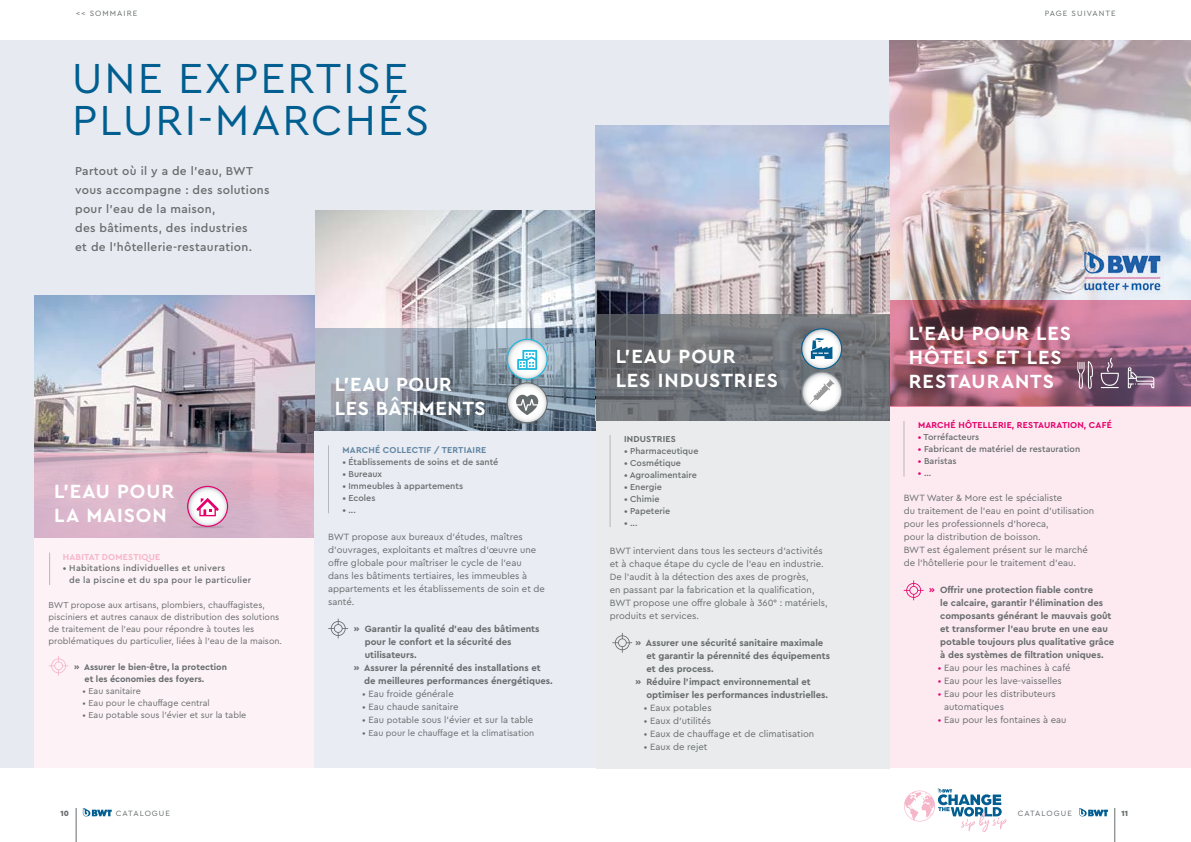
<style>
.page{position:relative;width:1191px;height:842px;background:#fff}
.page>*{position:absolute;margin:0;border:0;box-sizing:border-box;transform-origin:0 0}
.t1{font:44px/42px "Cera PRO";letter-spacing:.045em;color:#005e90}
.t2{font:700 20px/24px "Cera PRO";letter-spacing:.045em;color:#fff}
.t3{font:700 20px/24px "Cera PRO";letter-spacing:.025em;color:#fff}
.t4{font:500 12px/19px "Cera PRO";letter-spacing:.025em;color:#676c6e}
.t5{font:9.5px/13px "Cera PRO";color:#676c6e}
.t6{font:700 9.5px/13px "Cera PRO";color:#676c6e}
.t7{font:9px/12px "Cera PRO";color:#676c6e}
.t8{font:500 9px "Cera PRO";color:#676c6e}
.t9{font:500 9px/12px "Cera PRO";letter-spacing:.03em;color:#676c6e}
.t10{font:700 9px/12px "Cera PRO";color:#676c6e}
.t11{font:700 9px "Cera PRO";letter-spacing:.02em;color:#e6006c}
.t12{font:700 9px "Cera PRO";letter-spacing:.02em;color:#6287a4}
.t13{font:700 9px "Cera PRO";letter-spacing:.02em;color:#f6b6ca}
.t14{font:700 9px "Cera PRO";letter-spacing:.02em;color:#676c6e}
.t15{font:8px "Cera PRO";letter-spacing:.13em;color:#676c6e}
.t16{font:900 8px "Cera PRO";color:#676c6e}
.s1{font-size:9px}
.s2{font-size:9.5px}
.s3{color:#e6006c}
</style>
<div class="page">
<svg style="left:83px;top:808px;width:29px;height:8px"></svg>
<svg style="left:1079px;top:808px;width:29px;height:8px"></svg>
<hr style="left:76px;top:808px;width:1px;height:34px;background:#676c6e">
<hr style="left:1114px;top:808px;width:1px;height:34px;background:#676c6e">
<svg style="left:904px;top:788px;width:102px;height:44px"></svg>
<div style="left:0;top:41px;width:1191px;height:727px;background:#e7ebf1"></div>
<img style="left:315px;top:210px;width:280px;height:118px">
<img style="left:889px;top:41px;width:302px;height:366px">
<svg style="left:315px;top:328px;width:280px;height:103px;background:#8c9aa7"></svg>
<div style="left:889px;top:407px;width:302px;height:361px;background:#fceaf0"></div>
<svg style="left:903px;top:580px;width:20px;height:20px"></svg>
<svg style="left:889px;top:300px;width:302px;height:106px;background:#a3647b"></svg>
<img style="left:34px;top:295px;width:281px;height:158px">
<svg style="left:34px;top:453px;width:280px;height:85px;background:#ddb5c8"></svg>
<div style="left:34px;top:538px;width:281px;height:230px;background:#fdf2f6"></div>
<svg style="left:49px;top:656px;width:19px;height:20px"></svg>
<hr style="left:49px;top:553px;width:1px;height:32px;background:#b5b9bc">
<div style="left:314px;top:431px;width:281px;height:337px;background:#e9ecf2"></div>
<svg style="left:328px;top:619px;width:20px;height:19px"></svg>
<hr style="left:191px;top:525px;width:34px;height:3px;background:#676c6e;border-radius:50%">
<svg style="left:188px;top:486px;width:39px;height:40px"></svg>
<div style="left:187px;top:486px;width:41px;height:41px;border:1px solid #e6006c;border-radius:50%"></div>
<svg style="left:196px;top:498px;width:23px;height:18px"></svg>
<div style="left:595px;top:421px;width:294px;height:347px;background:#e9ebec"></div>
<svg style="left:612px;top:633px;width:20px;height:20px"></svg>
<img style="left:595px;top:126px;width:294px;height:189px">
<svg style="left:595px;top:315px;width:294px;height:106px;background:#6e7277"></svg>
<hr style="left:328px;top:446px;width:1px;height:67px;background:#b5b9bc">
<hr style="left:610px;top:435px;width:1px;height:92px;background:#b5b9bc">
<hr style="left:903px;top:421px;width:1px;height:55px;background:#b5b9bc">
<hr style="left:804px;top:368px;width:34px;height:3px;background:#676c6e;border-radius:50%">
<svg style="left:801px;top:329px;width:40px;height:40px"></svg>
<div style="left:801px;top:328px;width:41px;height:41px;border:1px solid #005e90;border-radius:50%"></div>
<svg style="left:811px;top:337px;width:21px;height:22px"></svg>
<hr style="left:510px;top:378px;width:34px;height:3px;background:#676c6e;border-radius:50%">
<svg style="left:507px;top:339px;width:40px;height:40px"></svg>
<div style="left:506px;top:339px;width:42px;height:41px;border:1px solid #1dbadf;border-radius:50%"></div>
<svg style="left:517px;top:350px;width:20px;height:20px"></svg>
<img style="left:1079px;top:249px;width:84px;height:44px">
<hr style="left:510px;top:421px;width:34px;height:3px;background:#676c6e;border-radius:50%">
<svg style="left:507px;top:383px;width:40px;height:40px"></svg>
<div style="left:506px;top:382px;width:42px;height:41px;border:1px solid #676c6e;border-radius:50%"></div>
<svg style="left:516px;top:395px;width:22px;height:20px"></svg>
<hr style="left:805px;top:411px;width:33px;height:3px;background:#676c6e;border-radius:50%">
<svg style="left:802px;top:372px;width:39px;height:40px"></svg>
<svg style="left:809px;top:379px;width:25px;height:25px"></svg>
<div style="left:801px;top:371px;width:41px;height:41px;border:1px solid #8c9194;border-radius:50%"></div>
<svg style="left:1100px;top:358px;width:18px;height:30px"></svg>
<svg style="left:1127px;top:367px;width:27px;height:21px"></svg>
<svg style="left:1077px;top:361px;width:16px;height:28px"></svg>
<p class="t15" style="left:76px;top:8px;width:63px">&lt;&lt; SOMMAIRE</p>
<h1 class="t1" style="left:72px;top:56px;width:358px">UNE EXPERTISE<br>PLURI-MARCHÉS</h1>
<p class="t4" style="left:75px;top:161px;width:196px">Partout où il y a de l’eau, BWT vous accompagne : des solutions pour l’eau de la maison,<br>des bâtiments, des industries<br>et de l'hôtellerie-restauration.</p>
<h2 class="t2" style="left:54px;top:478px;width:121px">L’EAU POUR<br>LA MAISON</h2>
<p class="t13" style="left:63px;top:551px;width:99px">HABITAT DOMESTIQUE</p>
<p class="t9" style="left:69px;top:561px;width:183px;text-indent:-6px">• Habitations individuelles et univers<br>de la piscine et du spa pour le particulier</p>
<p class="t7" style="left:49px;top:598px;width:235px">BWT propose aux artisans, plombiers, chauffagistes, pisciniers et autres canaux de distribution des solutions de traitement de l’eau pour répondre à toutes les problématiques du particulier, liées à l’eau de la maison.</p>
<p class="t10" style="left:85px;top:661px;width:144px;text-indent:-10px">» Assurer le bien-être, la protection et les économies des foyers.</p>
<p class="t7" style="left:83px;top:685px;width:60px">• Eau sanitaire</p>
<p class="t7" style="left:83px;top:697px;width:129px">• Eau pour le chauffage central</p>
<p class="t7" style="left:83px;top:709px;width:165px">• Eau potable sous l'évier et sur la table</p>
<h2 class="t3" style="left:335px;top:371px;width:152px">L’EAU POUR<br>LES BÂTIMENTS</h2>
<p class="t12" style="left:342px;top:444px;width:145px">MARCHÉ COLLECTIF / TERTIAIRE</p>
<p class="t8" style="left:342px;top:456px;width:157px">• Établissements de soins et de santé</p>
<p class="t8" style="left:342px;top:468px;width:41px">• Bureaux</p>
<p class="t8" style="left:342px;top:480px;width:122px">• Immeubles à appartements</p>
<p class="t8" style="left:342px;top:492px;width:35px">• Ecoles</p>
<p class="t8" style="left:342px;top:504px;width:15px">• ...</p>
<p class="t5" style="left:328px;top:530px;width:218px">BWT propose aux bureaux d’études, maîtres d’ouvrages, exploitants et maîtres d’œuvre une offre globale pour maîtriser le cycle de l’eau<br>dans les bâtiments tertiaires, les immeubles à appartements et les établissements de soin et de santé.</p>
<p class="t6" style="left:354px;top:622px;width:187px">» Garantir la qualité d’eau des bâtiments</p>
<p class="t6" style="left:365px;top:635px;width:148px">pour le confort et la sécurité des</p>
<p class="t6" style="left:365px;top:648px;width:53px">utilisateurs.</p>
<p class="t6" style="left:354px;top:661px;width:189px">» Assurer la pérennité des installations et</p>
<p class="t6" style="left:364px;top:674px;width:190px">de meilleures performances énergétiques.</p>
<p class="t5" style="left:362px;top:687px;width:93px">• Eau froide générale</p>
<p class="t5" style="left:362px;top:700px;width:98px">• Eau chaude sanitaire</p>
<p class="t5" style="left:362px;top:713px;width:172px">• Eau <span class="s1">potable</span> sous l'évier et sur la table</p>
<p class="t7" style="left:362px;top:727px;width:173px"><span class="s2">•</span> Eau pour le chauffage et la climatisation</p>
<h2 class="t2" style="left:615px;top:343px;width:164px">L’EAU POUR<br>LES INDUSTRIES</h2>
<p class="t14" style="left:624px;top:433px;width:53px">INDUSTRIES</p>
<p class="t8" style="left:624px;top:445px;width:76px">• Pharmaceutique</p>
<p class="t8" style="left:624px;top:457px;width:58px">• Cosmétique</p>
<p class="t8" style="left:624px;top:469px;width:74px">• Agroalimentaire</p>
<p class="t8" style="left:624px;top:481px;width:39px">• Energie</p>
<p class="t8" style="left:624px;top:493px;width:37px">• Chimie</p>
<p class="t8" style="left:624px;top:505px;width:48px">• Papeterie</p>
<p class="t8" style="left:624px;top:517px;width:15px">• ...</p>
<p class="t5" style="left:610px;top:543px;width:219px">BWT intervient dans tous les secteurs d’activités et à chaque étape du cycle de l’eau en industrie.<br>De l’audit à la détection des axes de progrès,<br>en passant par la fabrication et la qualification, BWT propose une offre globale à 360° : matériels, produits et services.</p>
<p class="t6" style="left:635px;top:636px;width:189px">» Assurer une sécurité sanitaire maximale</p>
<p class="t6" style="left:646px;top:649px;width:185px">et garantir la pérennité des équipements</p>
<p class="t6" style="left:646px;top:661px;width:69px">et des process.</p>
<p class="t6" style="left:635px;top:674px;width:177px">» Réduire l’impact environnemental et</p>
<p class="t6" style="left:646px;top:687px;width:183px">optimiser les performances industrielles.</p>
<p class="t5" style="left:644px;top:700px;width:69px">• Eaux potables</p>
<p class="t5" style="left:644px;top:713px;width:69px">• Eaux d’utilités</p>
<p class="t5" style="left:644px;top:726px;width:172px">• Eaux de chauffage et de climatisation</p>
<p class="t5" style="left:644px;top:739px;width:65px">• Eaux de rejet</p>
<p class="t15" style="left:1044px;top:8px;width:73px">PAGE SUIVANTE</p>
<h2 class="t2" style="left:909px;top:320px;width:163px">L’EAU POUR LES<br>HÔTELS ET LES<br>RESTAURANTS</h2>
<p class="t11" style="left:918px;top:419px;width:195px">MARCHÉ HÔTELLERIE, RESTAURATION, CAFÉ</p>
<p class="t8" style="left:918px;top:431px;width:63px"><span class="s3">•</span> Torréfacteurs</p>
<p class="t8" style="left:918px;top:443px;width:164px"><span class="s3">•</span> Fabricant de matériel de restauration</p>
<p class="t8" style="left:918px;top:455px;width:40px"><span class="s3">•</span> Baristas</p>
<p class="t8" style="left:918px;top:467px;width:15px"><span class="s3">•</span> ...</p>
<p class="t5" style="left:903px;top:491px;width:192px">BWT Water &amp; More est le spécialiste<br>du traitement de l’eau en point d’utilisation pour les professionnels d'horeca,<br>pour la distribution de boisson.<br>BWT est également présent sur le marché de l’hôtellerie pour le traitement d’eau.</p>
<p class="t6" style="left:940px;top:583px;width:176px;text-indent:-11px"><span class="s3">»</span> Offrir une protection fiable contre<br>le calcaire, garantir l’élimination des composants générant le mauvais goût et transformer l’eau brute en une eau potable toujours plus qualitative grâce à des systèmes de filtration uniques.</p>
<p class="t5" style="left:937px;top:661px;width:134px"><span class="s3">•</span> Eau pour les machines à café</p>
<p class="t5" style="left:937px;top:674px;width:126px"><span class="s3">•</span> Eau pour les lave-vaisselles</p>
<p class="t5" style="left:944px;top:687px;width:113px;text-indent:-6px"><span class="s3">•</span> Eau pour les distributeurs automatiques</p>
<p class="t5" style="left:937px;top:713px;width:130px"><span class="s3">•</span> Eau pour les fontaines à eau</p>
<p class="t16" style="left:61px;top:808px;width:10px">10</p>
<p class="t15" style="left:116px;top:808px;width:56px">CATALOGUE</p>
<p class="t15" style="left:1017px;top:808px;width:56px">CATALOGUE</p>
<p class="t16" style="left:1121px;top:808px;width:8px">11</p>
</div>
